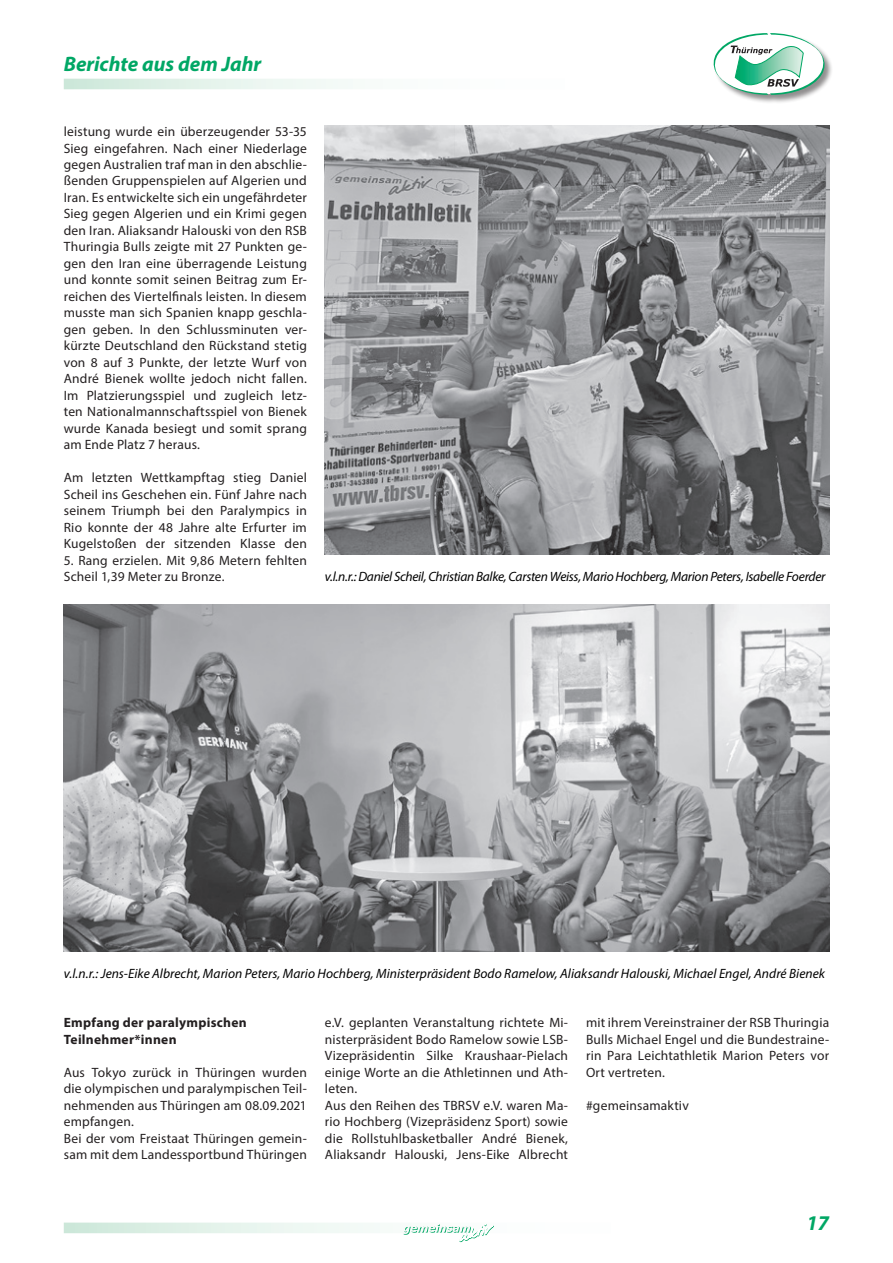
<style>
.page{position:relative;width:893px;height:1263px;background:#fff}
.page>*{position:absolute;margin:0;border:0;box-sizing:border-box;transform-origin:0 0}
.t1{font:italic 700 21px "Myriad Pro";color:#00a765}
.t2{font:13.5px/16.5px "Myriad Pro";letter-spacing:.015em;color:#231f20;text-align:justify}
.t3{font:italic 13.5px "Myriad Pro";letter-spacing:-.005em;color:#000}
.t4{font:700 13.5px/16.5px "Myriad Pro";letter-spacing:.02em;color:#231f20}
</style>
<div class="page">
<svg style="left:67px;top:82px;width:286px;height:4px"></svg>
<div style="left:64px;top:79px;width:634px;height:10px;border:2px solid #fff"></div>
<svg style="left:67px;top:1225px;width:313px;height:5px"></svg>
<div style="left:64px;top:1222px;width:693px;height:11px;border:2px solid #fff"></div>
<svg style="left:403px;top:1223px;width:91px;height:20px"></svg>
<div style="left:713px;top:33px;width:120px;height:71px;background:#231f20;opacity:.5"></div>
<svg style="left:713px;top:33px;width:112px;height:62px"></svg>
<img style="left:325px;top:126px;width:504px;height:428px">
<img style="left:64px;top:604px;width:765px;height:347px">
<h1 class="t1" style="left:64px;top:50px;width:199px">Berichte aus dem Jahr</h1>
<p class="t2" style="left:64px;top:123px;width:245px">leistung wurde ein überzeugender 53-35<br>Sieg eingefahren. Nach einer Niederlage gegen Australien traf man in den abschlie&shy;ßenden Gruppenspielen auf Algerien und Iran. Es entwickelte sich ein ungefährdeter Sieg gegen Algerien und ein Krimi gegen den Iran. Aliaksandr Halouski von den RSB Thuringia Bulls zeigte mit 27 Punkten ge&shy;gen den Iran eine überragende Leistung und konnte somit seinen Beitrag zum Er&shy;reichen des Viertelfinals leisten. In diesem musste man sich Spanien knapp geschla&shy;gen geben. In den Schlussminuten ver&shy;kürzte Deutschland den Rückstand stetig von 8 auf 3 Punkte, der letzte Wurf von André Bienek wollte jedoch nicht fallen.<br>Im Platzierungsspiel und zugleich letz&shy;ten Nationalmannschaftsspiel von Bienek wurde Kanada besiegt und somit sprang am Ende Platz 7 heraus.</p>
<p class="t2" style="left:64px;top:469px;width:245px">Am letzten Wettkampftag stieg Daniel Scheil ins Geschehen ein. Fünf Jahre nach seinem Triumph bei den Paralympics in Rio konnte der 48 Jahre alte Erfurter im Kugelstoßen der sitzenden Klasse den</p>
<p class="t2" style="left:64px;top:552px;width:245px">5. Rang erzielen. Mit 9,86 Metern fehlten<br>Scheil 1,39 Meter zu Bronze.</p>
<p class="t3" style="left:325px;top:569px;width:502px">v.l.n.r.: Daniel Scheil, Christian Balke, Carsten Weiss, Mario Hochberg, Marion Peters, Isabelle Foerder</p>
<p class="t3" style="left:64px;top:965px;width:763px">v.l.n.r.: Jens-Eike Albrecht, Marion Peters, Mario Hochberg, Ministerpräsident Bodo Ramelow, Aliaksandr Halouski, Michael Engel, André Bienek</p>
<p class="t2" style="left:586px;top:1014px;width:245px">mit ihrem Vereinstrainer der RSB Thuringia Bulls Michael Engel und die Bundestraine&shy;rin Para Leichtathletik Marion Peters vor Ort vertreten.</p>
<p class="t2" style="left:586px;top:1097px;width:104px">#gemeinsamaktiv</p>
<p class="t4" style="left:64px;top:1014px;width:185px">Empfang der paralympischen<br>Teilnehmer*innen</p>
<p class="t2" style="left:64px;top:1064px;width:245px;text-align:left">Aus Tokyo zurück in Thüringen wurden die olympischen und paralympischen Teil&shy;nehmenden aus Thüringen am 08.09.2021 empfangen.<br>Bei der vom Freistaat Thüringen gemein&shy;sam mit dem Landessportbund Thüringen</p>
<p class="t2" style="left:325px;top:1014px;width:245px;text-align:left">e.V. geplanten Veranstaltung richtete Mi&shy;nisterpräsident Bodo Ramelow sowie LSB-Vizepräsidentin Silke Kraushaar-Pielach einige Worte an die Athletinnen und Ath&shy;leten.<br>Aus den Reihen des TBRSV e.V. waren Ma&shy;rio Hochberg (Vizepräsidenz Sport) sowie die Rollstuhlbasketballer André Bienek, Aliaksandr Halouski, Jens-Eike Albrecht</p>
<h1 class="t1" style="left:806px;top:1209px;width:24px">17</h1>
</div>
